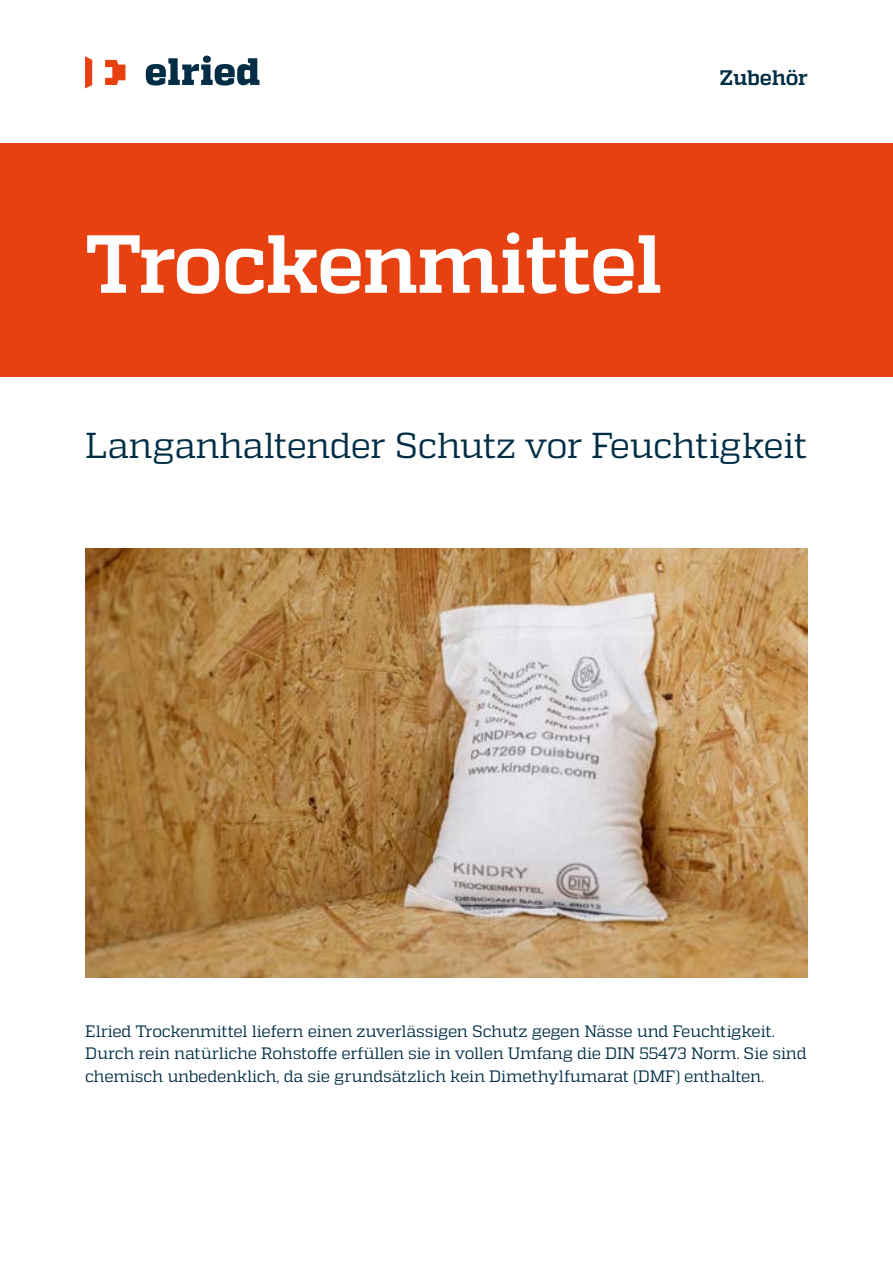
<style>
.page{position:relative;width:893px;height:1263px;background:#fff}
.page>*{position:absolute;margin:0;border:0;box-sizing:border-box;transform-origin:0 0}
.t1{font:700 82.05px "Quadon";letter-spacing:-.02em;color:#fff}
.t2{font:36px "Quadon";letter-spacing:-.015em;color:#012e45}
.t3{font:700 21px "Quadon";letter-spacing:-.01em;color:#012e45}
.t4{font:16.5px/22.5px "Quadon";letter-spacing:-.015em;color:#012e45}
</style>
<div class="page">
<div style="left:0;top:143px;width:893px;height:234px;background:#e74011"></div>
<svg style="left:85px;top:56px;width:7px;height:33px"></svg>
<svg style="left:105px;top:60px;width:20px;height:25px"></svg>
<svg style="left:146px;top:56px;width:113px;height:29px"></svg>
<img style="left:85px;top:548px;width:723px;height:429px">
<h1 class="t1" style="left:85px;top:217px;width:579px">Trockenmittel</h1>
<p class="t3" style="left:720px;top:66px;width:90px">Zubehör</p>
<h2 class="t2" style="left:85px;top:425px;width:724px">Langanhaltender Schutz vor Feuchtigkeit</h2>
<p class="t4" style="left:85px;top:1020px;width:723px">Elried Trockenmittel liefern einen zuverlässigen Schutz gegen Nässe und Feuchtigkeit.<br>Durch rein natürliche Rohstoffe erfüllen sie in vollen Umfang die DIN 55473 Norm. Sie sind chemisch unbedenklich, da sie grundsätzlich kein Dimethylfumarat (DMF) enthalten.</p>
</div>
